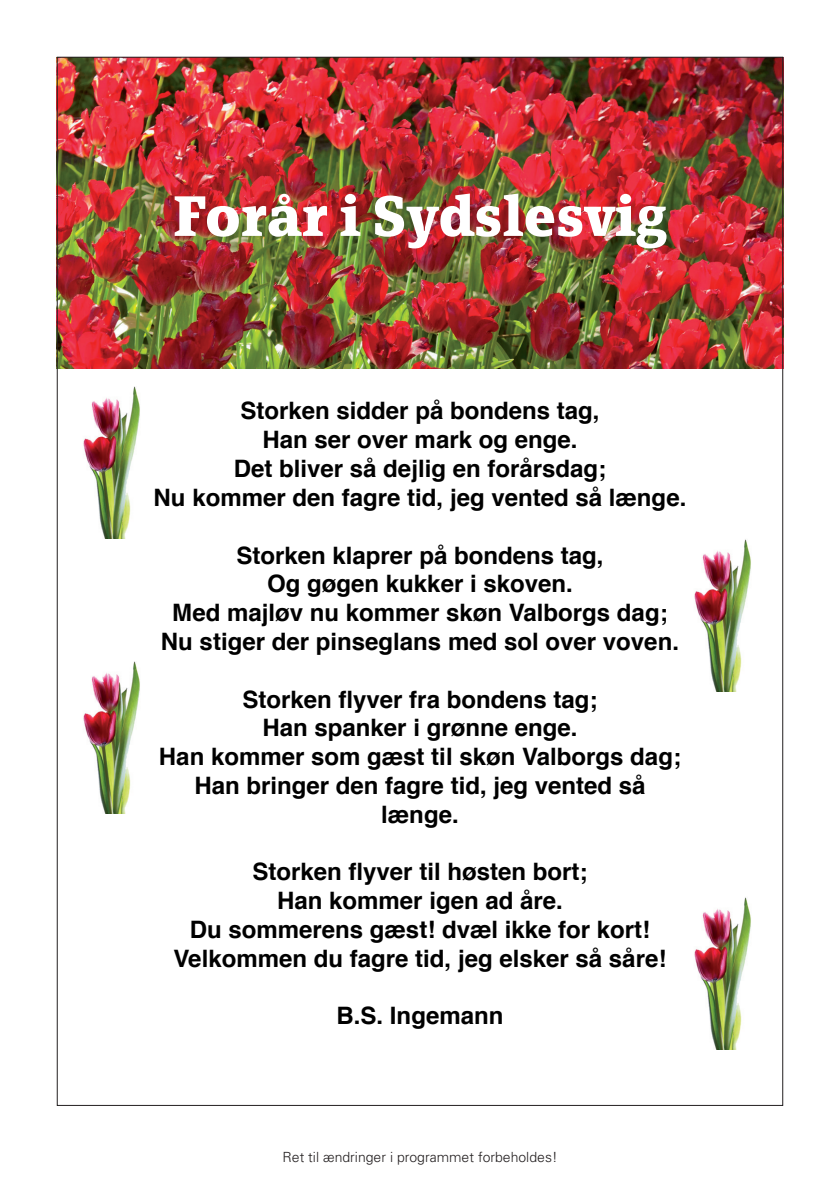
<style>
.page{position:relative;width:840px;height:1191px;background:#fff}
.page>*{position:absolute;margin:0;border:0;box-sizing:border-box;transform-origin:0 0}
.t1{font:700 56px "Page Serif TF";color:#fff}
.t2{font:700 24px/28.8px "Helvetica";color:#000;text-align:center}
.t3{font:300 14px "Univers";color:#231f20}
</style>
<div class="page">
<img style="left:59px;top:59px;width:721px;height:310px">
<img style="left:694px;top:539px;width:57px;height:152px">
<img style="left:83px;top:661px;width:57px;height:152px">
<img style="left:694px;top:897px;width:57px;height:152px">
<img style="left:83px;top:386px;width:57px;height:153px">
<h1 class="t1" style="left:173px;top:183px;width:495px">Forår i Sydslesvig</h1>
<p class="t2" style="left:153px;top:397px;width:534px">Storken sidder på bondens tag,<br>Han ser over mark og enge.<br>Det bliver så dejlig en forårsdag;<br>Nu kommer den fagre tid, jeg vented så længe.</p>
<p class="t2" style="left:161px;top:541px;width:519px">Storken klaprer på bondens tag,<br>Og gøgen kukker i skoven.<br>Med majløv nu kommer skøn Valborgs dag; Nu stiger der pinseglans med sol over voven.</p>
<p class="t2" style="left:159px;top:685px;width:523px">Storken flyver fra bondens tag;<br>Han spanker i grønne enge.<br>Han kommer som gæst til skøn Valborgs dag;<br>Han bringer den fagre tid, jeg vented så længe.</p>
<p class="t2" style="left:173px;top:858px;width:494px">Storken flyver til høsten bort;<br>Han kommer igen ad åre.<br>Du sommerens gæst! dvæl ikke for kort!<br>Velkommen du fagre tid, jeg elsker så såre!</p>
<p class="t2" style="left:336px;top:1002px;width:168px">B.S. Ingemann</p>
<p class="t3" style="left:282px;top:1149px;width:276px">Ret til ændringer i programmet forbeholdes!</p>
</div>
